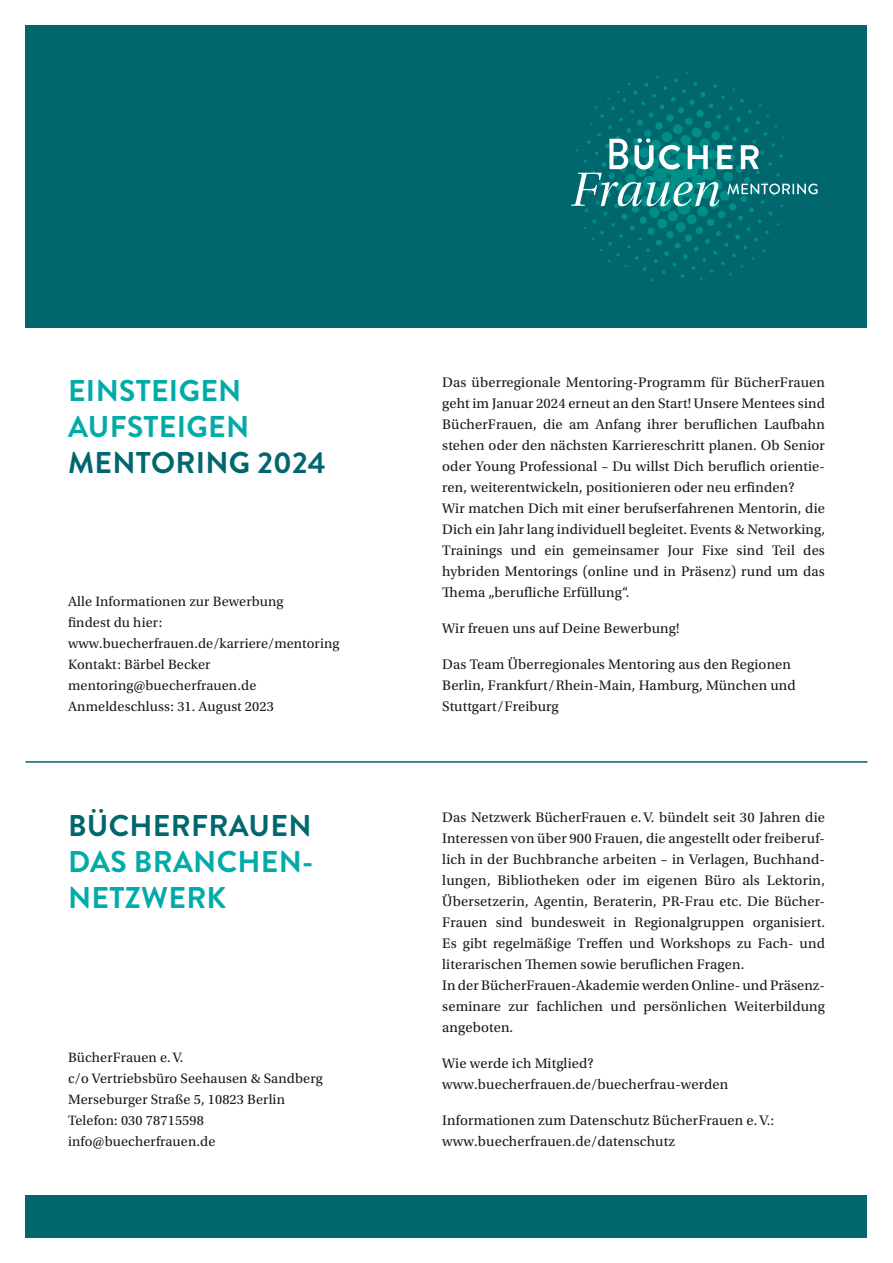
<style>
.page{position:relative;width:893px;height:1263px;background:#fff}
.page>*{position:absolute;margin:0;border:0;box-sizing:border-box;transform-origin:0 0}
.t1{font:700 30px "Brandon Grotesque";letter-spacing:.01em;color:#00aba8}
.t2{font:700 30px "Brandon Grotesque";letter-spacing:.01em;color:#00676f}
.t3{font:14.55px/21px "Utopia Std";letter-spacing:.01em;color:#1a1a18}
.t4{font:14.25px/21px "Utopia Std";letter-spacing:.01em;color:#1a1a18}
</style>
<div class="page">
<div style="left:26px;top:26px;width:841px;height:302px;background:#00676f"></div>
<hr style="left:26px;top:761px;width:841px;height:2px;background:#00676f">
<div style="left:26px;top:1195px;width:841px;height:42px;background:#00676f"></div>
<svg style="left:571px;top:71px;width:247px;height:210px"></svg>
<p class="t1" style="left:68px;top:370px;width:175px">EINSTEIGEN</p>
<p class="t1" style="left:68px;top:406px;width:183px">AUFSTEIGEN</p>
<p class="t2" style="left:68px;top:442px;width:259px">MENTORING 2024</p>
<p class="t4" style="left:68px;top:592px;width:273px">Alle Informationen zur Bewerbung<br>findest du hier: www.buecherfrauen.de/karriere/mentoring</p>
<p class="t4" style="left:68px;top:655px;width:144px">Kontakt: Bärbel Becker</p>
<p class="t4" style="left:68px;top:676px;width:190px">mentoring@buecherfrauen.de</p>
<p class="t4" style="left:68px;top:697px;width:207px">Anmeldeschluss: 31. August 2023</p>
<p class="t2" style="left:68px;top:805px;width:245px">BÜCHERFRAUEN</p>
<p class="t1" style="left:68px;top:841px;width:247px">DAS BRANCHEN-</p>
<p class="t1" style="left:68px;top:877px;width:160px">NETZWERK</p>
<p class="t4" style="left:68px;top:1047px;width:117px">BücherFrauen e.V.</p>
<p class="t4" style="left:68px;top:1068px;width:256px">c/o Vertriebsbüro Seehausen &amp; Sandberg</p>
<p class="t4" style="left:68px;top:1089px;width:218px">Merseburger Straße 5, 10823 Berlin</p>
<p class="t4" style="left:68px;top:1110px;width:137px">Telefon: 030 78715598</p>
<p class="t4" style="left:68px;top:1131px;width:149px">info@buecherfrauen.de</p>
<p class="t3" style="left:442px;top:372px;width:384px;text-align:justify">Das überregionale Mentoring-Programm für BücherFrauen geht im Januar 2024 erneut an den Start! Unsere Mentees sind BücherFrauen, die am Anfang ihrer beruflichen Laufbahn stehen oder den nächsten Karriereschritt planen. Ob Senior oder Young Professional – Du willst Dich beruflich orientie&shy;ren, weiterentwickeln, positionieren oder neu erfinden?</p>
<p class="t3" style="left:442px;top:498px;width:384px;text-align:justify">Wir matchen Dich mit einer berufserfahrenen Mentorin, die Dich ein Jahr lang individuell begleitet. Events &amp; Networking, Trainings und ein gemeinsamer Jour Fixe sind Teil des hybriden Mentorings (online und in Präsenz) rund um das Thema „berufliche Erfüllung“.</p>
<p class="t3" style="left:442px;top:618px;width:239px">Wir freuen uns auf Deine Bewerbung!</p>
<p class="t3" style="left:442px;top:654px;width:355px">Das Team Überregionales Mentoring aus den Regionen<br>Berlin, Frankfurt/Rhein-Main, Hamburg, München und<br>Stuttgart/Freiburg</p>
<p class="t3" style="left:442px;top:807px;width:384px">Das Netzwerk BücherFrauen e.V. bündelt seit 30 Jahren die Interessen von über 900 Frauen, die angestellt oder freiberuf&shy;lich in der Buchbranche arbeiten – in Verlagen, Buchhand&shy;lungen, Bibliotheken oder im eigenen Büro als Lektorin, Übersetzerin, Agentin, Beraterin, PR-Frau etc. Die Bücher-Frauen sind bundesweit in Regionalgruppen organisiert.<br>Es gibt regelmäßige Treffen und Workshops zu Fach- und literarischen Themen sowie beruflichen Fragen.</p>
<p class="t3" style="left:442px;top:975px;width:384px">In der BücherFrauen-Akademie werden Online- und Präsenz&shy;seminare zur fachlichen und persönlichen Weiterbildung angeboten.</p>
<p class="t3" style="left:442px;top:1053px;width:288px">Wie werde ich Mitglied? www.buecherfrauen.de/buecherfrau-werden</p>
<p class="t3" style="left:442px;top:1110px;width:333px">Informationen zum Datenschutz BücherFrauen e.V.:</p>
<p class="t3" style="left:442px;top:1131px;width:234px">www.buecherfrauen.de/datenschutz</p>
</div>
